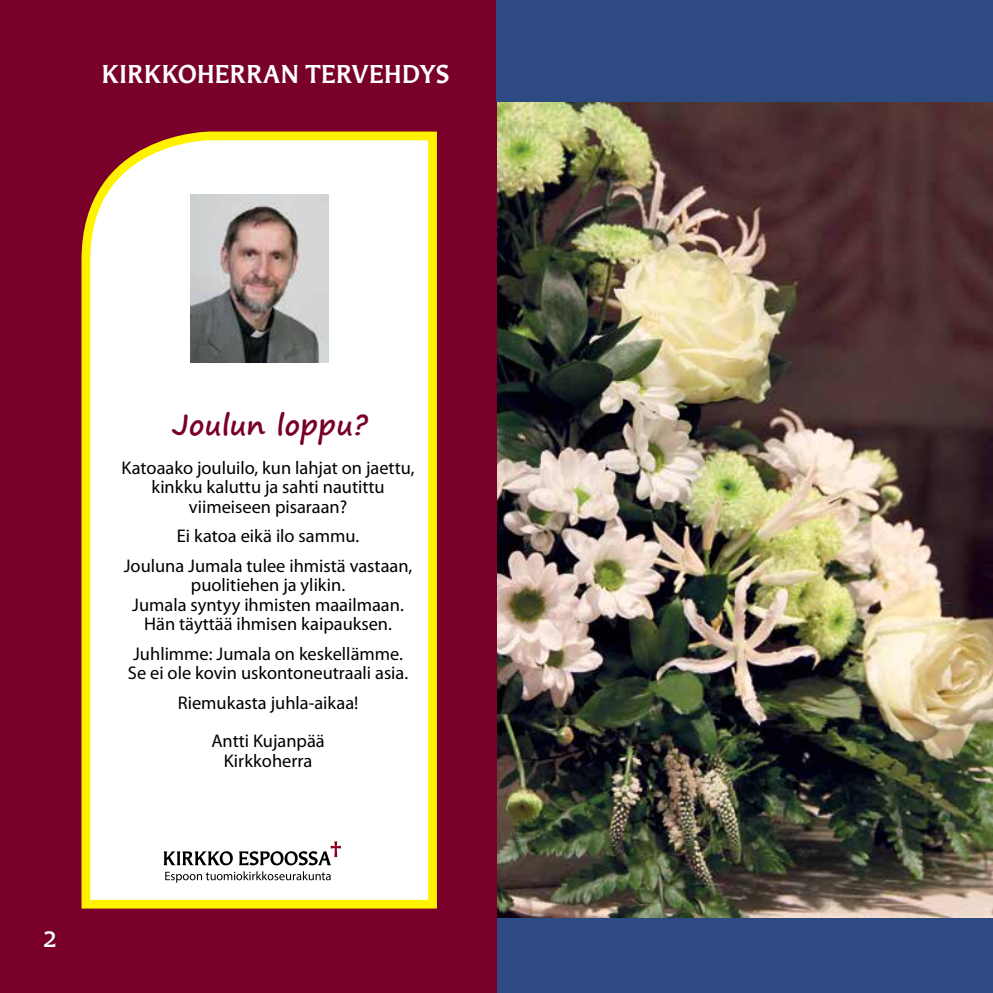
<style>
.page{position:relative;width:993px;height:993px;background:#fff}
.page>*{position:absolute;margin:0;border:0;box-sizing:border-box;transform-origin:0 0}
.t1{font:700 28px "Segoe Print";color:#79002b}
.t2{font:700 24.5px "Martti";letter-spacing:.015em;color:#fff}
.t3{font:700 21px "Martti";color:#fff}
.t4{font:18.38px/19.2px "Myriad Pro";color:#000;text-align:center}
.t5{font:700 18.38px "Myriad Pro";color:#fff}
.s1{font-family:"Martti";font-weight:400;font-size:18.38px;color:#fff}
</style>
<div class="page">
<div style="left:446px;top:917px;width:546px;height:75px;background:#2e4a82"></div>
<img style="left:496px;top:102px;width:496px;height:815px">
<div style="left:0;top:0;width:496px;height:992px;background:#79002b"></div>
<svg style="left:81px;top:131px;width:356px;height:778px;background:#fcf9e8"></svg>
<img style="left:190px;top:194px;width:138px;height:168px">
<svg style="left:164px;top:851px;width:69px;height:14px"></svg>
<svg style="left:239px;top:841px;width:102px;height:24px;background:#c1bebf"></svg>
<svg style="left:165px;top:871px;width:165px;height:11px;background:#c5c5c5"></svg>
<div style="left:496px;top:0;width:496px;height:102px;background:#2e4a82"></div>
<h2 class="t2" style="left:102px;top:58px;width:349px">KIRKKOHERRAN TERVEHDYS</h2>
<p class="t3" style="left:44px;top:924px;width:14px">2</p>
<p class="t5" style="left:41px;top:941px;width:12px">2</p>
<h1 class="t1" style="left:168px;top:400px;width:201px"><span class="s1">.</span>Joulun loppu?</h1>
<p class="t4" style="left:122px;top:458px;width:294px">Katoaako jouluilo, kun lahjat on jaettu, kinkku kaluttu ja sahti nautittu viimeiseen pisaraan?</p>
<p class="t4" style="left:124px;top:521px;width:290px;line-height:29.8px">Ei katoa eikä ilo sammu.<br>Jouluna Jumala tulee ihmistä vastaan,</p>
<p class="t4" style="left:132px;top:575px;width:273px">puolitiehen ja ylikin.<br>Jumala syntyy ihmisten maailmaan.<br>Hän täyttää ihmisen kaipauksen.</p>
<p class="t4" style="left:128px;top:644px;width:282px;text-align:left">Juhlimme: Jumala on keskellämme.<br>Se ei ole kovin uskontoneutraali asia.</p>
<p class="t4" style="left:178px;top:683px;width:182px;line-height:38.5px">Riemukasta juhla-aikaa!<br>Antti Kujanpää</p>
<p class="t4" style="left:224px;top:750px;width:90px">Kirkkoherra</p>
</div>
